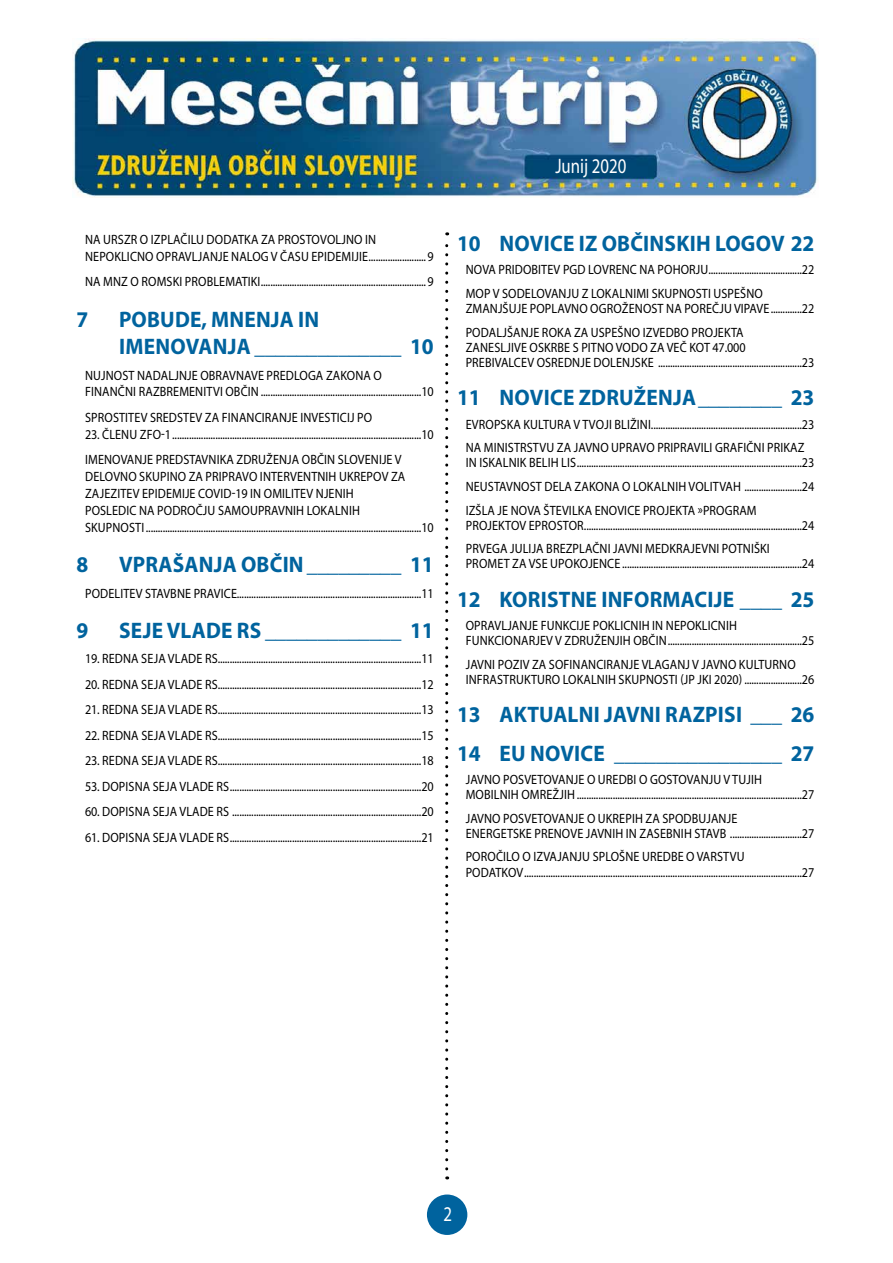
<style>
.page{position:relative;width:893px;height:1263px;background:#fff}
.page>*{position:absolute;margin:0;border:0;box-sizing:border-box;transform-origin:0 0}
.t1{font:700 22.5px/27.5px "Myriad Pro";letter-spacing:.01em;color:#00639e;scale:.95 1}
.t2{font:21px "Myriad Pro";color:#fff;scale:.8 1}
.t3{font:13.5px/23.5px "Myriad Pro";letter-spacing:.01em;color:#000;scale:.9 1}
</style>
<div class="page">
<img style="left:72px;top:39px;width:746px;height:159px">
<div style="left:427px;top:1194px;width:40px;height:41px;background:#00639e;border-radius:50%"></div>
<svg style="left:445px;top:232px;width:3px;height:937px"></svg>
<p class="t3" style="left:85px;top:231px;width:389px;line-height:17px">NA URSZR O IZPLAČILU DODATKA ZA PROSTOVOLJNO IN<br>NEPOKLICNO OPRAVLJANJE NALOG V ČASU EPIDEMIJIE........................9</p>
<p class="t3" style="left:85px;top:270px;width:389px">NA MNZ O ROMSKI PROBLEMATIKI.....................................................................9</p>
<h1 class="t1" style="left:76px;top:305px;width:14px">7</h1>
<h1 class="t1" style="left:119px;top:305px;width:333px">POBUDE, MNENJA IN<br>IMENOVANJA ______________ 10</h1>
<p class="t3" style="left:85px;top:366px;width:389px;line-height:17px">NUJNOST NADALJNJE OBRAVNAVE PREDLOGA ZAKONA O<br>FINANČNI RAZBREMENITVI OBČIN ...................................................................10</p>
<p class="t3" style="left:85px;top:405px;width:320px">SPROSTITEV SREDSTEV ZA FINANCIRANJE INVESTICIJ PO</p>
<p class="t3" style="left:85px;top:421px;width:389px;line-height:25.5px">23. ČLENU ZFO-1........................................................................................................10<br>IMENOVANJE PREDSTAVNIKA ZDRUŽENJA OBČIN SLOVENIJE V</p>
<p class="t3" style="left:85px;top:468px;width:389px;line-height:17px">DELOVNO SKUPINO ZA PRIPRAVO INTERVENTNIH UKREPOV ZA ZAJEZITEV EPIDEMIJE COVID-19 IN OMILITEV NJENIH<br>POSLEDIC NA PODROČJU SAMOUPRAVNIH LOKALNIH<br>SKUPNOSTI ...................................................................................................................10</p>
<h1 class="t1" style="left:76px;top:550px;width:14px">8</h1>
<h1 class="t1" style="left:119px;top:550px;width:333px">VPRAŠANJA OBČIN_________ 11</h1>
<p class="t3" style="left:85px;top:581px;width:389px">PODELITEV STAVBNE PRAVICE.............................................................................11</p>
<h1 class="t1" style="left:76px;top:616px;width:14px">9</h1>
<h1 class="t1" style="left:119px;top:616px;width:333px">SEJE VLADE RS _____________ 11</h1>
<p class="t3" style="left:85px;top:647px;width:389px">19. REDNA SEJA VLADE RS.....................................................................................11</p>
<p class="t3" style="left:85px;top:672px;width:389px">20. REDNA SEJA VLADE RS.....................................................................................12</p>
<p class="t3" style="left:85px;top:698px;width:389px">21. REDNA SEJA VLADE RS.....................................................................................13</p>
<p class="t3" style="left:85px;top:723px;width:389px">22. REDNA SEJA VLADE RS.....................................................................................15</p>
<p class="t3" style="left:85px;top:749px;width:389px">23. REDNA SEJA VLADE RS.....................................................................................18</p>
<p class="t3" style="left:85px;top:774px;width:389px">53. DOPISNA SEJA VLADE RS................................................................................20</p>
<p class="t3" style="left:85px;top:800px;width:389px">60. DOPISNA SEJA VLADE RS ...............................................................................20</p>
<p class="t3" style="left:85px;top:825px;width:389px">61. DOPISNA SEJA VLADE RS................................................................................21</p>
<h2 class="t2" style="left:555px;top:153px;width:90px">Junij 2020</h2>
<h1 class="t1" style="left:457px;top:229px;width:44px">10 NOVICE</h1>
<h1 class="t1" style="left:579px;top:229px;width:38px">IZ OBČINSKI</h1>
<h1 class="t1" style="left:696px;top:229px;width:36px">H LOGOV</h1>
<h1 class="t1" style="left:791px;top:229px;width:26px">22</h1>
<p class="t3" style="left:466px;top:258px;width:389px">NOVA PRIDOBITEV PGD LOVRENC NA POHORJU.......................................22<br>MOP V SODELOVANJU Z LOKALNIMI SKUPNOSTI USPEŠNO</p>
<p class="t3" style="left:466px;top:296px;width:389px">ZMANJŠUJE POPLAVNO OGROŽENOST NA POREČJU VIPAVE.............22<br>PODALJŠANJE ROKA ZA USPEŠNO IZVEDBO PROJEKTA</p>
<p class="t3" style="left:466px;top:339px;width:389px;line-height:15.1px">ZANESLJIVE OSKRBE S PITNO VODO ZA VEČ KOT 47.000<br>PREBIVALCEV OSREDNJE DOLENJSKE ............................................................23</p>
<h1 class="t1" style="left:457px;top:383px;width:44px">11 NOVICE</h1>
<h1 class="t1" style="left:579px;top:383px;width:15px">ZDRUŽENJA</h1>
<h1 class="t1" style="left:698px;top:383px;width:124px">________ 23</h1>
<p class="t3" style="left:466px;top:412px;width:389px">EVROPSKA KULTURA V TVOJI BLIŽINI...............................................................23<br>NA MINISTRSTVU ZA JAVNO UPRAVO PRIPRAVILI GRAFIČNI PRIKAZ</p>
<p class="t3" style="left:466px;top:451px;width:389px;text-align:justify">IN ISKALNIK BELIH LIS..............................................................................................23<br>NEUSTAVNOST DELA ZAKONA O LOKALNIH VOLITVAH ........................24<br>IZŠLA JE NOVA ŠTEVILKA ENOVICE PROJEKTA »PROGRAM</p>
<p class="t3" style="left:466px;top:513px;width:389px">PROJEKTOV ePROSTOR...........................................................................................24<br>PRVEGA JULIJA BREZPLAČNI JAVNI MEDKRAJEVNI POTNIŠKI</p>
<p class="t3" style="left:466px;top:552px;width:389px">PROMET ZA VSE UPOKOJENCE ...........................................................................24</p>
<h1 class="t1" style="left:457px;top:584px;width:377px">12 KORISTNE INFORMACIJE ____ 25</h1>
<p class="t3" style="left:466px;top:618px;width:389px;line-height:15.1px">OPRAVLJANJE FUNKCIJE POKLICNIH IN NEPOKLICNIH<br>FUNKCIONARJEV V ZDRUŽENJIH OBČIN........................................................25</p>
<p class="t3" style="left:466px;top:656px;width:389px;line-height:15.1px">JAVNI POZIV ZA SOFINANCIRANJE VLAGANJ V JAVNO KULTURNO<br>INFRASTRUKTURO LOKALNIH SKUPNOSTI (JP JKI 2020) ........................26</p>
<h1 class="t1" style="left:457px;top:695px;width:377px;line-height:38.4px">13 AKTUALNI JAVNI RAZPISI ___ 26<br>14 EU NOVICE ________________ 27</h1>
<p class="t3" style="left:466px;top:772px;width:389px;line-height:15.1px">JAVNO POSVETOVANJE O UREDBI O GOSTOVANJU V TUJIH<br>MOBILNIH OMREŽJIH ..............................................................................................27</p>
<p class="t3" style="left:466px;top:810px;width:389px;line-height:15px">JAVNO POSVETOVANJE O UKREPIH ZA SPODBUJANJE<br>ENERGETSKE PRENOVE JAVNIH IN ZASEBNIH STAVB ..............................27</p>
<p class="t3" style="left:466px;top:849px;width:389px;line-height:15px">POROČILO O IZVAJANJU SPLOŠNE UREDBE O VARSTVU<br>PODATKOV....................................................................................................................27</p>
<h2 class="t2" style="left:443px;top:1201px;width:12px">2</h2>
</div>
